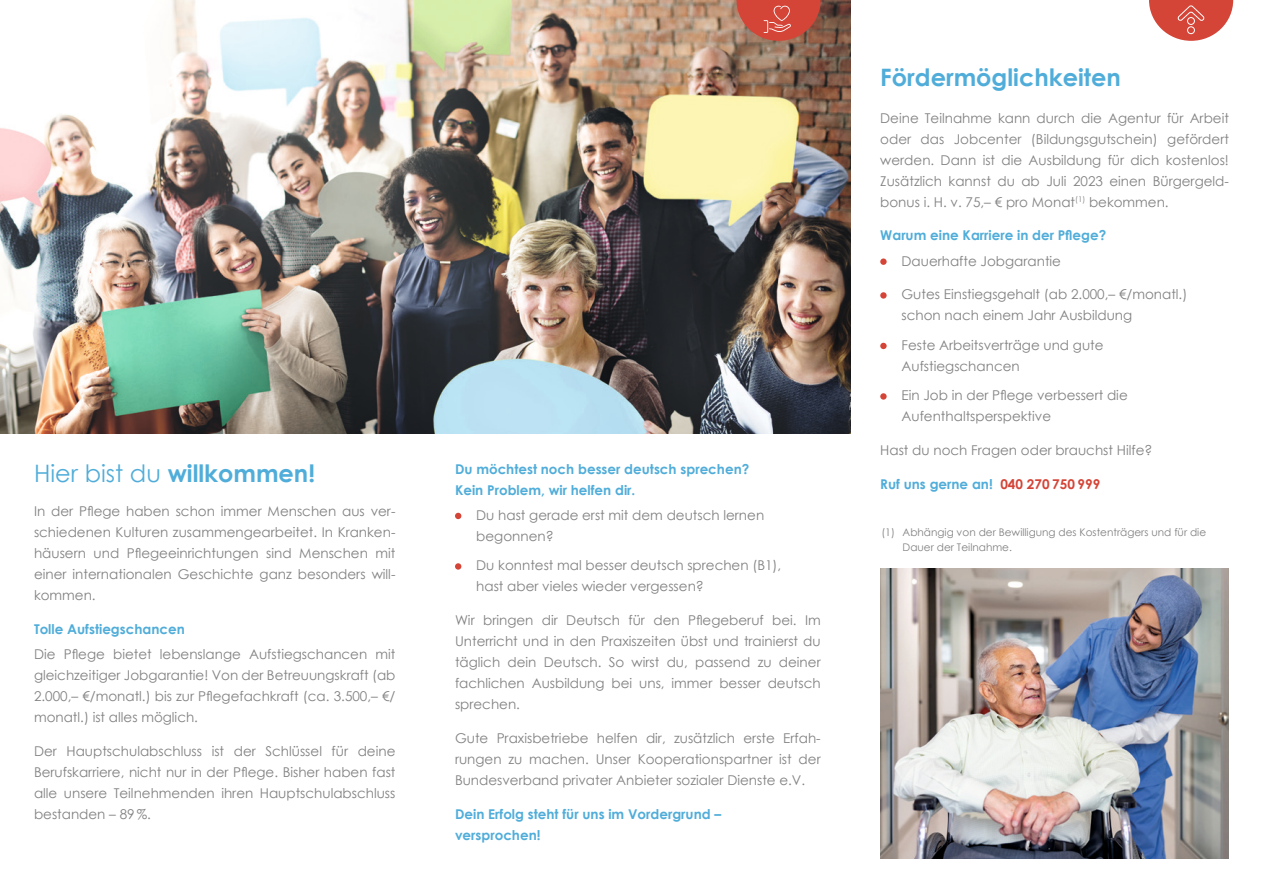
<style>
.page{position:relative;width:1263px;height:893px;background:#fff}
.page>*{position:absolute;margin:0;border:0;box-sizing:border-box;transform-origin:0 0}
.t1{font:700 24px "Century Gothic";color:#50add9}
.t2{font:13.5px/21px "Century Gothic";color:#818181;text-align:justify}
.t3{font:700 13.5px "Century Gothic";color:#50add9}
.t4{font:10.5px/15px "Century Gothic";color:#818181}
.s1{font-weight:400}
.s2{color:#d44437}
</style>
<div class="page">
<img style="left:0;top:0;width:850px;height:434px">
<img style="left:880px;top:569px;width:349px;height:290px">
<svg style="left:455px;top:513px;width:6px;height:6px"></svg>
<div style="left:455px;top:563px;width:6px;height:7px;background:#d44437;border-radius:50%"></div>
<div style="left:880px;top:258px;width:7px;height:7px;background:#d44437;border-radius:50%"></div>
<svg style="left:880px;top:292px;width:7px;height:7px"></svg>
<div style="left:880px;top:343px;width:7px;height:6px;background:#d44437;border-radius:50%"></div>
<svg style="left:880px;top:393px;width:7px;height:7px"></svg>
<svg style="left:736px;top:0;width:85px;height:41px"></svg>
<svg style="left:1149px;top:0;width:84px;height:41px"></svg>
<p class="t1" style="left:34px;top:455px;width:283px"><span class="s1">Hier bist du</span> willkommen!</p>
<p class="t2" style="left:34px;top:501px;width:363px">In der Pflege haben schon immer Menschen aus ver&shy;schiedenen Kulturen zusammengearbeitet. In Kranken&shy;häusern und Pflegeeinrichtungen sind Menschen mit einer internationalen Geschichte ganz besonders will&shy;kommen.</p>
<p class="t3" style="left:34px;top:619px;width:152px">Tolle Aufstiegschancen</p>
<p class="t2" style="left:34px;top:644px;width:363px">Die Pflege bietet lebenslange Aufstiegschancen mit gleichzeitiger Jobgarantie! Von der Betreuungskraft (ab 2.000,– €/monatl.) bis zur Pflegefachkraft (ca. 3.500,– €/ monatl.) ist alles möglich.</p>
<p class="t2" style="left:34px;top:740px;width:363px">Der Hauptschulabschluss ist der Schlüssel für deine Berufskarriere, nicht nur in der Pflege. Bisher haben fast alle unsere Teilnehmenden ihren Hauptschulabschluss bestanden – 89 %.</p>
<p class="t3" style="left:455px;top:458px;width:296px">Du möchtest noch besser deutsch sprechen?</p>
<p class="t3" style="left:455px;top:479px;width:182px">Kein Problem, wir helfen dir.</p>
<p class="t2" style="left:476px;top:504px;width:289px">Du hast gerade erst mit dem deutsch lernen begonnen?</p>
<p class="t2" style="left:476px;top:555px;width:307px">Du konntest mal besser deutsch sprechen (B1), hast aber vieles wieder vergessen?</p>
<p class="t2" style="left:455px;top:610px;width:367px">Wir bringen dir Deutsch für den Pflegeberuf bei. Im Unterricht und in den Praxiszeiten übst und trainierst du täglich dein Deutsch. So wirst du, passend zu deiner fachlichen Ausbildung bei uns, immer besser deutsch sprechen.</p>
<p class="t2" style="left:455px;top:727px;width:367px">Gute Praxisbetriebe helfen dir, zusätzlich erste Erfah&shy;rungen zu machen. Unser Kooperationspartner ist der Bundesverband privater Anbieter sozialer Dienste e.V.</p>
<p class="t3" style="left:455px;top:803px;width:268px">Dein Erfolg steht für uns im Vordergrund –</p>
<p class="t3" style="left:455px;top:824px;width:87px">versprochen!</p>
<p class="t1" style="left:880px;top:59px;width:242px">Fördermöglichkeiten</p>
<p class="t2" style="left:880px;top:107px;width:350px">Deine Teilnahme kann durch die Agentur für Arbeit oder das Jobcenter (Bildungsgutschein) gefördert werden. Dann ist die Ausbildung für dich kostenlos!<br>Zusätzlich kannst du ab Juli 2023 einen Bürgergeld&shy;bonus i. H. v. 75,– € pro Monat<sup>(1)</sup> bekommen.</p>
<p class="t3" style="left:880px;top:225px;width:227px">Warum eine Karriere in der Pflege?</p>
<p class="t2" style="left:901px;top:250px;width:161px">Dauerhafte Jobgarantie</p>
<p class="t2" style="left:901px;top:284px;width:287px">Gutes Einstiegsgehalt (ab 2.000,– €/monatl.) schon nach einem Jahr Ausbildung</p>
<p class="t2" style="left:901px;top:334px;width:204px">Feste Arbeitsverträge und gute<br>Aufstiegschancen</p>
<p class="t2" style="left:901px;top:385px;width:228px">Ein Job in der Pflege verbessert die<br>Aufenthaltsperspektive</p>
<p class="t2" style="left:880px;top:440px;width:274px">Hast du noch Fragen oder brauchst Hilfe?</p>
<p class="t3" style="left:880px;top:474px;width:222px">Ruf uns gerne an! <span class="s2">040 270 750 999</span></p>
<p class="t4" style="left:902px;top:525px;width:305px;text-indent:-21px">(1) Abhängig von der Bewilligung des Kostenträgers und für die<br>Dauer der Teilnahme.</p>
</div>
